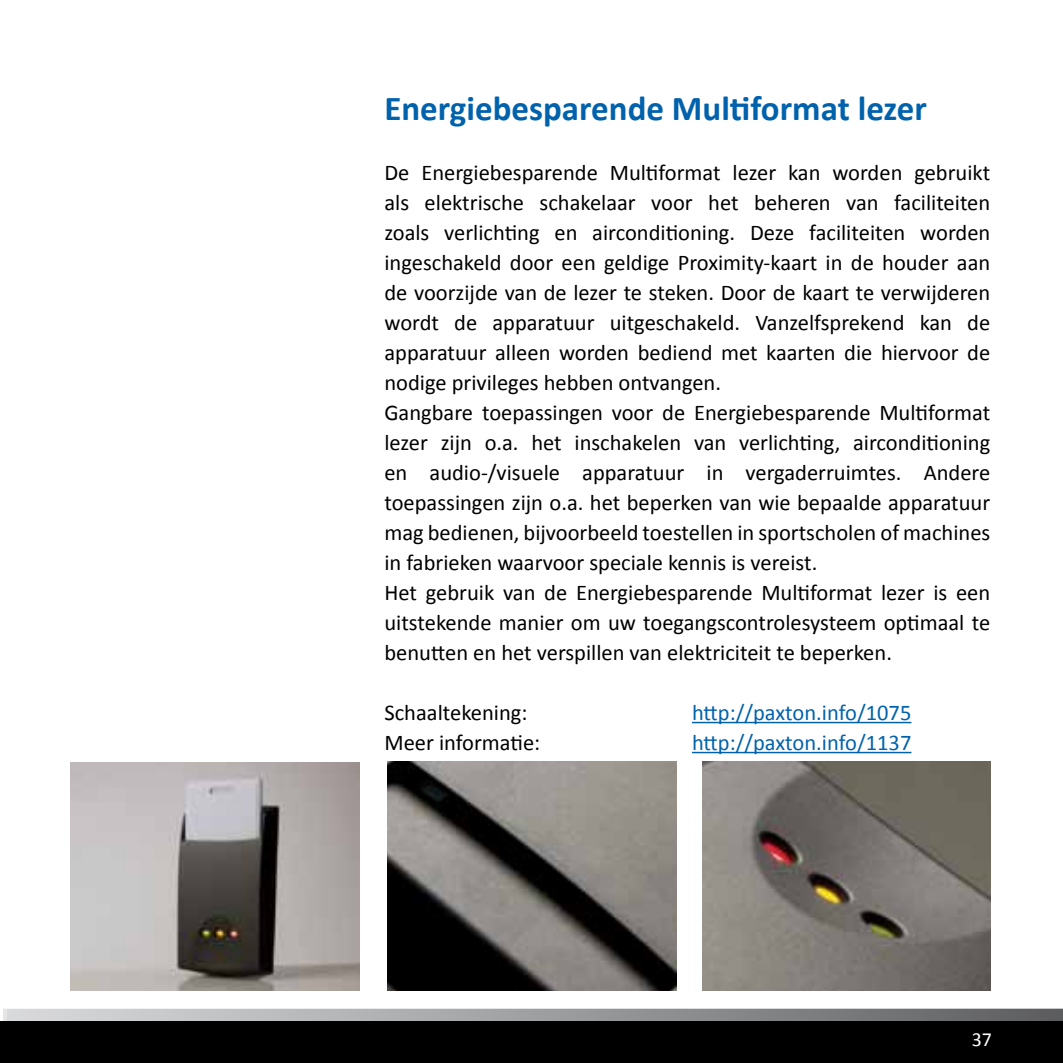
<style>
.page{position:relative;width:1063px;height:1063px;background:#fff}
.page>*{position:absolute;margin:0;border:0;box-sizing:border-box;transform-origin:0 0}
.t1{font:700 35px "Calibri";color:#0062ac}
.t2{font:22.5px/30px "Calibri";color:#000}
.t3{font:22.5px/30px "Calibri";color:#0062ac}
.t4{font:20px "Calibri";color:#fff}
</style>
<div class="page">
<img style="left:71px;top:762px;width:289px;height:228px">
<img style="left:387px;top:762px;width:289px;height:228px">
<img style="left:702px;top:762px;width:289px;height:228px">
<hr style="left:692px;top:722px;width:219px;height:1px;background:#0062ac">
<hr style="left:692px;top:752px;width:219px;height:1px;background:#0062ac">
<svg style="left:0;top:1009px;width:1063px;height:13px;background:#919293"></svg>
<div style="left:0;top:1022px;width:1063px;height:41px;background:#000"></div>
<h1 class="t1" style="left:384px;top:86px;width:544px">Energiebesparende Multiformat lezer</h1>
<p class="t2" style="left:384px;top:158px;width:607px">De Energiebesparende Multiformat lezer kan worden gebruikt als elektrische schakelaar voor het beheren van faciliteiten zoals verlichting en airconditioning. Deze faciliteiten worden ingeschakeld door een geldige Proximity-kaart in de houder aan de voorzijde van de lezer te steken. Door de kaart te verwijderen wordt de apparatuur uitgeschakeld. Vanzelfsprekend kan de apparatuur alleen worden bediend met kaarten die hiervoor de nodige privileges hebben ontvangen.<br>Gangbare toepassingen voor de Energiebesparende Multiformat lezer zijn o.a. het inschakelen van verlichting, airconditioning en audio-/visuele apparatuur in vergaderruimtes. Andere toepassingen zijn o.a. het beperken van wie bepaalde apparatuur mag bedienen, bijvoorbeeld toestellen in sportscholen of machines in fabrieken waarvoor speciale kennis is vereist.<br>Het gebruik van de Energiebesparende Multiformat lezer is een uitstekende manier om uw toegangscontrolesysteem optimaal te benutten en het verspillen van elektriciteit te beperken.</p>
<p class="t2" style="left:384px;top:698px;width:157px">Schaaltekening:<br>Meer informatie:</p>
<p class="t3" style="left:692px;top:698px;width:221px">http://paxton.info/1075 http://paxton.info/1137</p>
<p class="t4" style="left:972px;top:1026px;width:22px">37</p>
</div>
